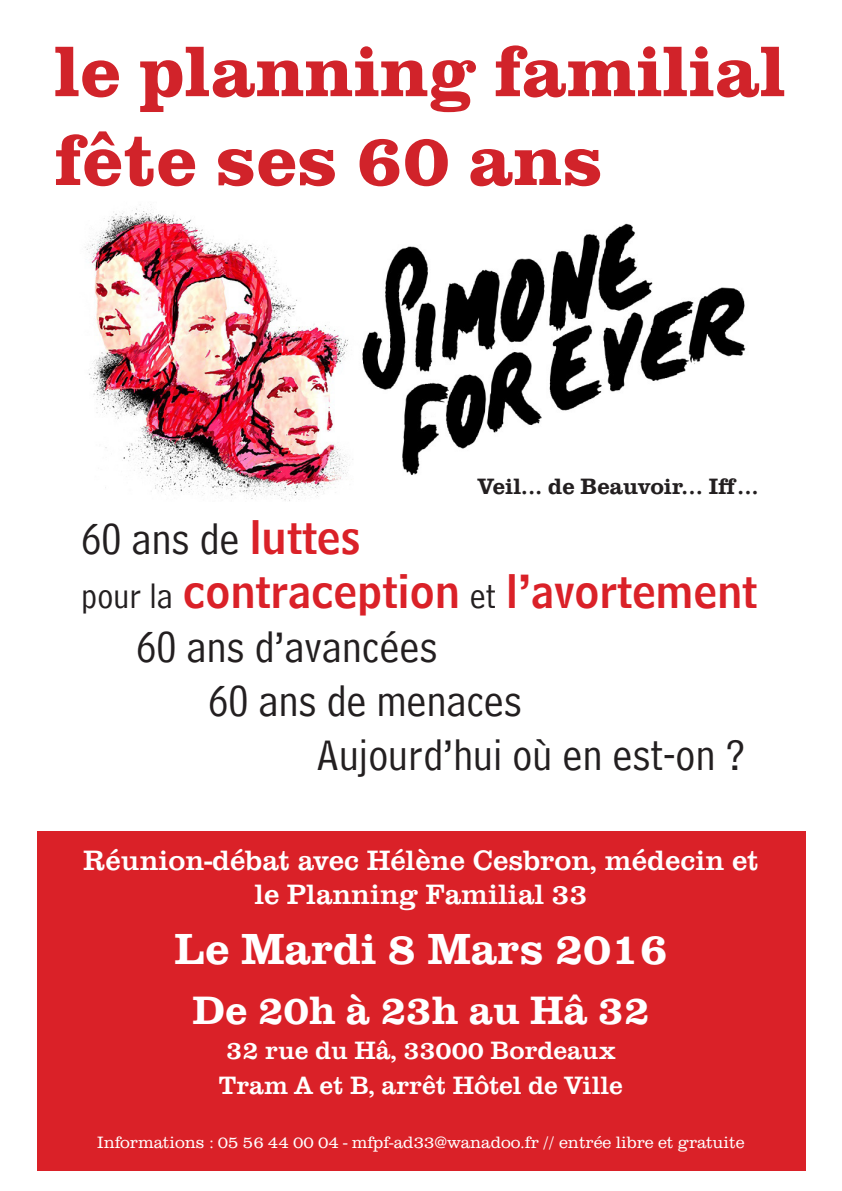
<style>
.page{position:relative;width:842px;height:1191px;background:#fff}
.page>*{position:absolute;margin:0;border:0;box-sizing:border-box;transform-origin:0 0}
.t1{font:700 74px "Clarendon URW";color:#d1232a}
.t2{font:45px "Bell Centennial Std Address";color:#231f20}
.t3{font:45px "Bell Centennial Std Name Num";color:#da2128}
.t4{font:500 45px "Clarendon URW";color:#fff}
.t5{font:500 41px "Clarendon URW";color:#fff}
.t6{font:29px/34.8px "Clarendon URW";color:#fff;text-align:center}
.t7{font:26px "Clarendon URW";color:#fff}
.t8{font:500 23px "Clarendon URW";color:#231f20}
.t9{font:300 17px "Clarendon URW";color:#fff}
.s1{font-family:"Bell Centennial Std Name Num";color:#da2128}
.s2{font-family:"Bell Centennial Std Address";font-size:36px;color:#231f20}
</style>
<div class="page">
<img style="left:85px;top:204px;width:661px;height:297px">
<div style="left:36px;top:830px;width:769px;height:340px;background:#da2128"></div>
<p class="t1" style="left:54px;top:17px;width:733px">le planning familial</p>
<p class="t1" style="left:54px;top:106px;width:550px">fête ses 60 ans</p>
<p class="t8" style="left:478px;top:469px;width:282px">Veil... de Beauvoir... Iff...</p>
<p class="t2" style="left:81px;top:512px;width:281px">60 ans de <span class="s1">luttes</span></p>
<p class="t3" style="left:81px;top:562px;width:677px"><span class="s2">pour la</span> contraception <span class="s2">et</span> l’avortement</p>
<p class="t2" style="left:136px;top:620px;width:303px">60 ans d’avancées</p>
<p class="t2" style="left:208px;top:674px;width:315px">60 ans de menaces</p>
<p class="t2" style="left:316px;top:728px;width:431px">Aujourd’hui où en est-on ?</p>
<p class="t6" style="left:83px;top:840px;width:677px">Réunion-débat avec Hélène Cesbron, médecin et le Planning Familial 33</p>
<p class="t4" style="left:174px;top:916px;width:495px">Le Mardi 8 Mars 2016</p>
<p class="t5" style="left:193px;top:981px;width:458px">De 20h à 23h au Hâ 32</p>
<p class="t7" style="left:226px;top:1031px;width:391px">32 rue du Hâ, 33000 Bordeaux</p>
<p class="t7" style="left:219px;top:1066px;width:406px">Tram A et B, arrêt Hôtel de Ville</p>
<p class="t9" style="left:97px;top:1131px;width:649px">Informations : 05 56 44 00 04 - mfpf-ad33@wanadoo.fr // entrée libre et gratuite</p>
</div>
